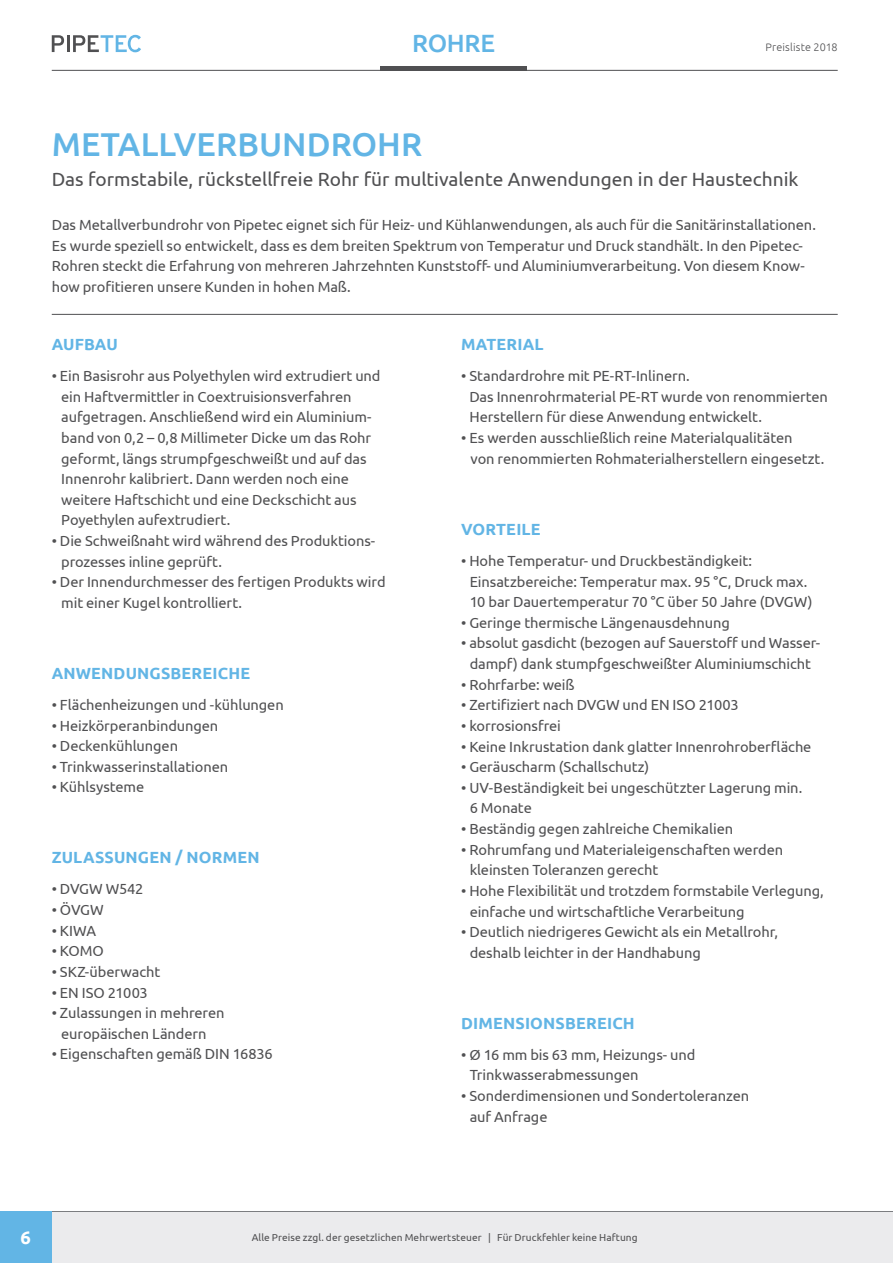
<style>
.page{position:relative;width:893px;height:1263px;background:#fff}
.page>*{position:absolute;margin:0;border:0;box-sizing:border-box;transform-origin:0 0}
.t1{font:500 33px "Ubuntu";color:#62b5e5}
.t2{font:500 25.05px "Ubuntu";letter-spacing:-.015em;color:#62b5e5}
.t3{font:19.2px "Ubuntu";color:#505052}
.t4{font:700 18.3px "Ubuntu";color:#fff}
.t5{font:700 16.2px "Ubuntu";letter-spacing:.01em;color:#62b5e5}
.t6{font:14.7px/20.5px "Ubuntu";letter-spacing:-.005em;color:#505052}
.t7{font:300 10.8px "Ubuntu";letter-spacing:.015em;color:#505052}
.t8{font:10.2px "Ubuntu";letter-spacing:.01em;color:#505052}
</style>
<div class="page">
<svg style="left:73px;top:35px;width:68px;height:17px"></svg>
<svg style="left:52px;top:35px;width:12px;height:17px"></svg>
<hr style="left:67px;top:35px;width:3px;height:17px;background:#505052">
<hr style="left:52px;top:70px;width:786px;height:1px;background:#505052">
<div style="left:0;top:1211px;width:893px;height:52px;background:#ebebed"></div>
<hr style="left:0;top:1211px;width:893px;height:1px;background:#7b7d80">
<div style="left:0;top:1211px;width:52px;height:52px;background:#62b5e5"></div>
<hr style="left:380px;top:66px;width:147px;height:4px;background:#505052">
<hr style="left:52px;top:314px;width:786px;height:1px;background:#505052">
<h2 class="t2" style="left:412px;top:28px;width:84px">ROHRE</h2>
<p class="t7" style="left:765px;top:40px;width:74px">Preisliste 2018</p>
<h1 class="t1" style="left:52px;top:124px;width:372px">METALLVERBUNDROHR</h1>
<h3 class="t3" style="left:52px;top:168px;width:748px">Das formstabile, rückstellfreie Rohr für multivalente Anwendungen in der Haustechnik</h3>
<p class="t6" style="left:52px;top:214px;width:766px">Das Metallverbundrohr von Pipetec eignet sich für Heiz- und Kühlanwendungen, als auch für die Sanitärinstallationen.<br>Es wurde speziell so entwickelt, dass es dem breiten Spektrum von Temperatur und Druck standhält. In den Pipetec-Rohren steckt die Erfahrung von mehreren Jahrzehnten Kunststoff- und Aluminiumverarbeitung. Von diesem Know&shy;how profitieren unsere Kunden in hohen Maß.</p>
<p class="t5" style="left:52px;top:334px;width:67px">AUFBAU</p>
<p class="t6" style="left:61px;top:365px;width:321px;text-indent:-9px">• Ein Basisrohr aus Polyethylen wird extrudiert und ein Haftvermittler in Coextruisionsverfahren aufgetragen. Anschließend wird ein Aluminium&shy;band von 0,2 – 0,8 Millimeter Dicke um das Rohr geformt, längs strumpfgeschweißt und auf das Innenrohr kalibriert. Dann werden noch eine weitere Haftschicht und eine Deckschicht aus Poyethylen aufextrudiert.</p>
<p class="t6" style="left:61px;top:530px;width:315px;text-indent:-9px">• Die Schweißnaht wird während des Produktions&shy;prozesses inline geprüft.</p>
<p class="t6" style="left:61px;top:571px;width:326px;text-indent:-9px">• Der Innendurchmesser des fertigen Produkts wird mit einer Kugel kontrolliert.</p>
<p class="t5" style="left:52px;top:663px;width:200px">ANWENDUNGSBEREICHE</p>
<p class="t6" style="left:52px;top:694px;width:233px">• Flächenheizungen und -kühlungen</p>
<p class="t6" style="left:52px;top:715px;width:168px">• Heizkörperanbindungen</p>
<p class="t6" style="left:52px;top:735px;width:128px">• Deckenkühlungen</p>
<p class="t6" style="left:52px;top:756px;width:178px">• Trinkwasserinstallationen</p>
<p class="t6" style="left:52px;top:776px;width:94px">• Kühlsysteme</p>
<p class="t5" style="left:52px;top:848px;width:209px">ZULASSUNGEN / NORMEN</p>
<p class="t6" style="left:52px;top:878px;width:93px">• DVGW W542</p>
<p class="t6" style="left:52px;top:899px;width:53px">• ÖVGW</p>
<p class="t6" style="left:52px;top:920px;width:46px">• KIWA</p>
<p class="t6" style="left:52px;top:940px;width:54px">• KOMO</p>
<p class="t6" style="left:52px;top:961px;width:110px">• SKZ-überwacht</p>
<p class="t6" style="left:52px;top:982px;width:98px">• EN ISO 21003</p>
<p class="t6" style="left:52px;top:1002px;width:174px;text-align:center">• Zulassungen in mehreren europäischen Ländern</p>
<p class="t6" style="left:52px;top:1043px;width:223px">• Eigenschaften gemäß DIN 16836</p>
<p class="t5" style="left:461px;top:334px;width:84px">MATERIAL</p>
<p class="t6" style="left:469px;top:365px;width:360px;text-indent:-8px">• Standardrohre mit PE-RT-Inlinern.<br>Das Innenrohrmaterial PE-RT wurde von renommierten<br>Herstellern für diese Anwendung entwickelt.</p>
<p class="t6" style="left:471px;top:427px;width:355px;text-indent:-9px">• Es werden ausschließlich reine Materialqualitäten<br>von renommierten Rohmaterialherstellern eingesetzt.</p>
<p class="t5" style="left:461px;top:519px;width:81px">VORTEILE</p>
<p class="t6" style="left:470px;top:550px;width:344px;text-indent:-9px">• Hohe Temperatur- und Druckbeständigkeit:<br>Einsatzbereiche: Temperatur max. 95 °C, Druck max.<br>10 bar Dauertemperatur 70 °C über 50 Jahre (DVGW)</p>
<p class="t6" style="left:461px;top:612px;width:270px">• Geringe thermische Längenausdehnung</p>
<p class="t6" style="left:461px;top:632px;width:360px;text-align:center">• absolut gasdicht (bezogen auf Sauerstoff und Wasser&shy;dampf) dank stumpfgeschweißter Aluminiumschicht</p>
<p class="t6" style="left:461px;top:674px;width:115px">• Rohrfarbe: weiß</p>
<p class="t6" style="left:461px;top:694px;width:279px">• Zertifiziert nach DVGW und EN ISO 21003</p>
<p class="t6" style="left:461px;top:715px;width:101px">• korrosionsfrei</p>
<p class="t6" style="left:461px;top:735px;width:352px">• Keine Inkrustation dank glatter Innenrohroberfläche</p>
<p class="t6" style="left:461px;top:756px;width:190px">• Geräuscharm (Schallschutz)</p>
<p class="t6" style="left:470px;top:777px;width:334px;text-indent:-9px">• UV-Beständigkeit bei ungeschützter Lagerung min.<br>6 Monate</p>
<p class="t6" style="left:461px;top:818px;width:273px">• Beständig gegen zahlreiche Chemikalien</p>
<p class="t6" style="left:470px;top:839px;width:315px;text-indent:-9px">• Rohrumfang und Materialeigenschaften werden kleinsten Toleranzen gerecht</p>
<p class="t6" style="left:470px;top:880px;width:356px;text-indent:-9px">• Hohe Flexibilität und trotzdem formstabile Verlegung, einfache und wirtschaftliche Verarbeitung</p>
<p class="t6" style="left:470px;top:921px;width:310px;text-indent:-9px">• Deutlich niedrigeres Gewicht als ein Metallrohr, deshalb leichter in der Handhabung</p>
<p class="t5" style="left:461px;top:1013px;width:175px">DIMENSIONSBEREICH</p>
<p class="t6" style="left:470px;top:1044px;width:227px;text-indent:-9px">• Ø 16 mm bis 63 mm, Heizungs- und<br>Trinkwasserabmessungen</p>
<p class="t6" style="left:470px;top:1085px;width:281px;text-indent:-9px">• Sonderdimensionen und Sondertoleranzen auf Anfrage</p>
<p class="t4" style="left:21px;top:1226px;width:12px">6</p>
<p class="t8" style="left:252px;top:1231px;width:387px">Alle Preise zzgl. der gesetzlichen Mehrwertsteuer | Für Druckfehler keine Haftung</p>
</div>
